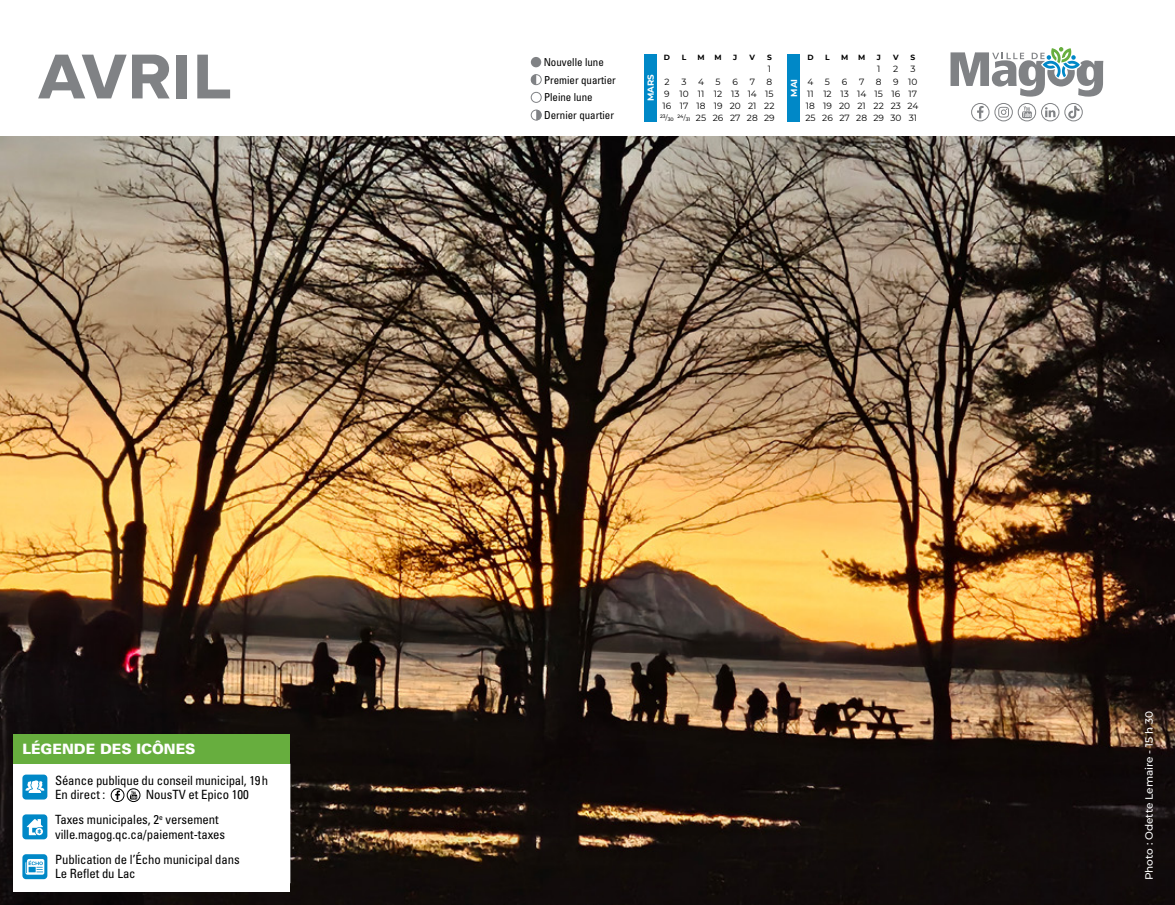
<style>
.page{position:relative;width:1175px;height:905px;background:#fff}
.page>*{position:absolute;margin:0;border:0;box-sizing:border-box;transform-origin:0 0}
.t1{font:700 66px "Mundial";color:#808285}
.t2{font:900 14.25px "Univers LT Std";color:#fff}
.t3{font:condensed 12.75px/25.5px "Univers LT Std";letter-spacing:-.005em;color:#000}
.t4{font:condensed 10.95px/17.7px "Univers LT Std";color:#000}
.t5{font:500 10.5px "Montserrat";color:#fff}
.t6{font:9px/12.1px "Montserrat";color:#000}
.t7{font:700 8.7px "Montserrat";color:#fff}
.t8{font:700 7.5px "Montserrat";color:#000}
.t9{font:500 4.8px "Montserrat";color:#000}
.s1{font-weight:400;font-size:6.75px}
</style>
<div class="page">
<svg style="left:950px;top:47px;width:153px;height:50px"></svg>
<div style="left:971px;top:103px;width:18px;height:18px;border:1px solid #808285;border-radius:50%"></div>
<svg style="left:977px;top:106px;width:6px;height:12px"></svg>
<svg style="left:1022px;top:106px;width:9px;height:12px"></svg>
<div style="left:1017px;top:103px;width:19px;height:18px;border:1px solid #808285;border-radius:50%"></div>
<svg style="left:1045px;top:107px;width:10px;height:10px"></svg>
<div style="left:1041px;top:103px;width:18px;height:18px;border:1px solid #808285;border-radius:50%"></div>
<div style="left:994px;top:103px;width:18px;height:18px;border:1px solid #808285;border-radius:50%"></div>
<svg style="left:998px;top:107px;width:11px;height:10px"></svg>
<div style="left:1064px;top:103px;width:18px;height:18px;border:1px solid #808285;border-radius:50%"></div>
<svg style="left:1068px;top:106px;width:11px;height:12px"></svg>
<img style="left:0;top:136px;width:1174px;height:768px">
<div style="left:531px;top:57px;width:10px;height:10px;background:#808285;border-radius:50%"></div>
<div style="left:531px;top:74px;width:10px;height:11px;border:1px solid #808285;border-radius:50%"></div>
<svg style="left:531px;top:74px;width:5px;height:11px"></svg>
<div style="left:531px;top:92px;width:10px;height:11px;border:1px solid #808285;border-radius:50%"></div>
<div style="left:531px;top:110px;width:10px;height:10px;border:1px solid #808285;border-radius:50%"></div>
<svg style="left:536px;top:110px;width:5px;height:10px"></svg>
<div style="left:644px;top:54px;width:12px;height:67px;background:#0088c7"></div>
<div style="left:787px;top:54px;width:13px;height:67px;background:#0088c7"></div>
<div style="left:14px;top:763px;width:276px;height:128px;background:#fff"></div>
<svg style="left:14px;top:763px;width:276px;height:117px"></svg>
<div style="left:14px;top:734px;width:276px;height:29px;background:#67ae3e"></div>
<h1 class="t1" style="left:38px;top:24px;width:194px">AVRIL</h1>
<p class="t2" style="left:22px;top:740px;width:175px">LÉGENDE DES ICÔNES</p>
<p class="t3" style="left:55px;top:772px;width:215px;line-height:14.2px">Séance publique du conseil municipal, 19h<br>En direct :</p>
<p class="t3" style="left:55px;top:781px;width:195px;text-indent:91px">NousTV et Epico 100<br>Taxes municipales, 2<sup>e</sup> versement</p>
<p class="t3" style="left:55px;top:821px;width:186px">ville.magog.qc.ca/paiement-taxes<br>Publication de l’Écho municipal dans</p>
<p class="t3" style="left:55px;top:861px;width:82px">Le Reflet du Lac</p>
<p class="t8" style="left:664px;top:52px;width:8px">D</p>
<p class="t8" style="left:681px;top:52px;width:6px">L</p>
<p class="t8" style="left:697px;top:52px;width:9px">M</p>
<p class="t8" style="left:714px;top:52px;width:9px">M</p>
<p class="t8" style="left:733px;top:52px;width:6px">J</p>
<p class="t8" style="left:749px;top:52px;width:7px">V</p>
<p class="t8" style="left:767px;top:52px;width:6px">S</p>
<p class="t6" style="left:664px;top:75px;width:7px">2</p>
<p class="t6" style="left:681px;top:75px;width:7px">3</p>
<p class="t6" style="left:698px;top:75px;width:7px">4</p>
<p class="t6" style="left:715px;top:75px;width:7px">5</p>
<p class="t6" style="left:732px;top:75px;width:7px">6</p>
<p class="t6" style="left:749px;top:75px;width:7px">7</p>
<p class="t4" style="left:543px;top:53px;width:74px">Nouvelle lune<br>Premier quartier<br>Pleine lune<br>Dernier quartier</p>
<p class="t6" style="left:767px;top:63px;width:5px">1</p>
<p class="t7" style="left:644px;top:101px;width:28px;rotate:-90deg">MARS</p>
<p class="t6" style="left:662px;top:75px;width:114px;text-indent:105px">8<br>9 10 11 12 13 14 15<br>16 17 18 19 20 21 22<br>23 24 25 26 27 28 29</p>
<p class="t9" style="left:660px;top:114px;width:15px">23<span class="s1">/</span>30</p>
<p class="t9" style="left:677px;top:114px;width:14px">24<span class="s1">/</span>31</p>
<p class="t7" style="left:788px;top:97px;width:19px;rotate:-90deg">MAI</p>
<p class="t8" style="left:807px;top:52px;width:8px">D</p>
<p class="t8" style="left:825px;top:52px;width:6px">L</p>
<p class="t8" style="left:841px;top:52px;width:9px">M</p>
<p class="t8" style="left:858px;top:52px;width:9px">M</p>
<p class="t8" style="left:876px;top:52px;width:6px">J</p>
<p class="t8" style="left:893px;top:52px;width:7px">V</p>
<p class="t8" style="left:910px;top:52px;width:6px">S</p>
<p class="t6" style="left:877px;top:63px;width:5px">1</p>
<p class="t6" style="left:893px;top:63px;width:7px">2</p>
<p class="t6" style="left:910px;top:63px;width:7px">3</p>
<p class="t6" style="left:805px;top:75px;width:114px;text-indent:88px">9 10<br>11 12 13 14 15 16 17<br>18 19 20 21 22 23 24<br>25 26 27 28 29 30 31</p>
<p class="t6" style="left:807px;top:75px;width:7px">4</p>
<p class="t6" style="left:825px;top:75px;width:7px">5</p>
<p class="t6" style="left:842px;top:75px;width:7px">6</p>
<p class="t6" style="left:859px;top:75px;width:7px">7</p>
<p class="t6" style="left:876px;top:75px;width:7px">8</p>
<p class="t5" style="left:1141px;top:880px;width:171px;rotate:-90deg">Photo : Odette Lemaire - 15 h 30</p>
</div>
